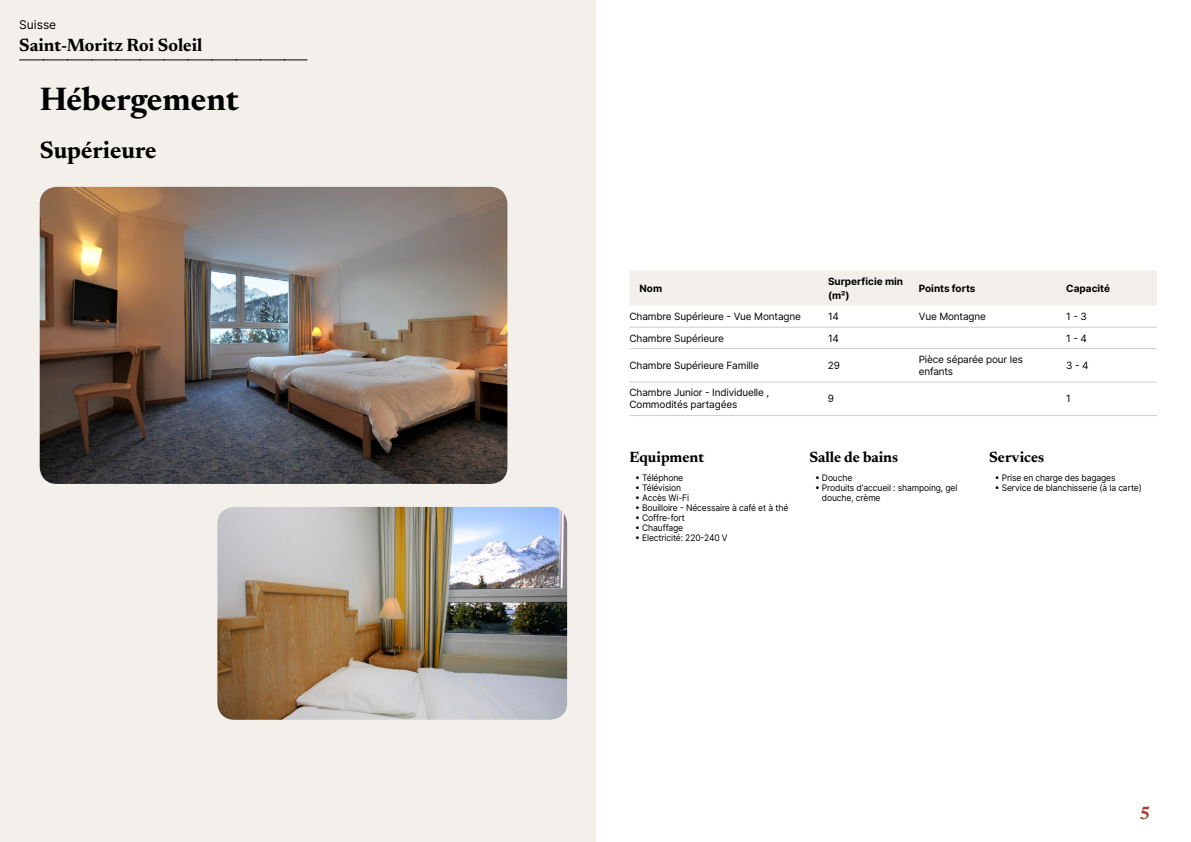
<style>
.page{position:relative;width:1191px;height:842px;background:#fff}
.page>*{position:absolute;margin:0;border:0;box-sizing:border-box;transform-origin:0 0}
.t1{font:700 33px "Newsreader 24 pt";color:#000}
.t2{font:700 24px "Newsreader 24 pt";color:#000}
.t3{font:700 18px "Newsreader 24 pt";color:#000}
.t4{font:700 18px "Newsreader 24 pt";color:#9d432c}
.t5{font:700 15px "Newsreader 24 pt";color:#000}
.t6{font:12px "Inter";color:#000}
.t7{font:10px/12px "Inter";letter-spacing:-.015em;color:#000}
.t8{font:700 10px/14px "Inter";color:#000}
.t9{font:9px/10px "Inter";letter-spacing:-.015em;color:#000;scale:.95 1}
</style>
<div class="page">
<div style="left:0;top:0;width:595px;height:842px;background:#f3f0ec"></div>
<img style="left:40px;top:187px;width:467px;height:297px">
<img style="left:217px;top:507px;width:350px;height:213px">
<svg style="left:20px;top:60px;width:287px;height:1px"></svg>
<div style="left:630px;top:270px;width:527px;height:36px;background:#f3f0ec"></div>
<hr style="left:629px;top:327px;width:199px;height:1px;background:#d7cdc1">
<hr style="left:828px;top:327px;width:90px;height:1px;background:#d7cdc1">
<hr style="left:918px;top:327px;width:148px;height:1px;background:#d7cdc1">
<hr style="left:1066px;top:327px;width:91px;height:1px;background:#d7cdc1">
<hr style="left:629px;top:348px;width:199px;height:1px;background:#d7cdc1">
<hr style="left:828px;top:348px;width:90px;height:1px;background:#d7cdc1">
<hr style="left:918px;top:348px;width:148px;height:1px;background:#d7cdc1">
<hr style="left:1066px;top:348px;width:91px;height:1px;background:#d7cdc1">
<hr style="left:629px;top:382px;width:199px;height:1px;background:#d7cdc1">
<hr style="left:828px;top:382px;width:90px;height:1px;background:#d7cdc1">
<hr style="left:918px;top:382px;width:148px;height:1px;background:#d7cdc1">
<hr style="left:1066px;top:382px;width:91px;height:1px;background:#d7cdc1">
<hr style="left:629px;top:415px;width:199px;height:1px;background:#d7cdc1">
<hr style="left:828px;top:415px;width:90px;height:1px;background:#d7cdc1">
<hr style="left:918px;top:415px;width:148px;height:1px;background:#d7cdc1">
<hr style="left:1066px;top:415px;width:91px;height:1px;background:#d7cdc1">
<h3 class="t6" style="left:19px;top:15px;width:39px">Suisse</h3>
<h3 class="t3" style="left:19px;top:32px;width:185px">Saint-Moritz Roi Soleil</h3>
<h1 class="t1" style="left:40px;top:76px;width:200px">Hébergement</h1>
<h2 class="t2" style="left:40px;top:133px;width:118px">Supérieure</h2>
<p class="t8" style="left:639px;top:281px;width:24px">Nom</p>
<p class="t8" style="left:828px;top:274px;width:77px">Surperficie min (m²)</p>
<p class="t8" style="left:918px;top:281px;width:58px">Points forts</p>
<p class="t8" style="left:1066px;top:281px;width:45px">Capacité</p>
<p class="t7" style="left:629px;top:310px;width:173px">Chambre Supérieure - Vue Montagne</p>
<p class="t7" style="left:828px;top:310px;width:12px">14</p>
<p class="t7" style="left:918px;top:310px;width:69px">Vue Montagne</p>
<p class="t7" style="left:1066px;top:310px;width:22px">1 - 3</p>
<p class="t7" style="left:629px;top:332px;width:96px">Chambre Supérieure</p>
<p class="t7" style="left:828px;top:332px;width:12px">14</p>
<p class="t7" style="left:1066px;top:332px;width:22px">1 - 4</p>
<p class="t7" style="left:629px;top:359px;width:131px">Chambre Supérieure Famille</p>
<p class="t7" style="left:828px;top:359px;width:14px">29</p>
<p class="t7" style="left:918px;top:353px;width:106px">Pièce séparée pour les enfants</p>
<p class="t7" style="left:1066px;top:359px;width:24px">3 - 4</p>
<p class="t7" style="left:629px;top:387px;width:141px">Chambre Junior - Individuelle ,<br>Commodités partagées</p>
<p class="t7" style="left:828px;top:393px;width:8px">9</p>
<p class="t7" style="left:1066px;top:393px;width:6px">1</p>
<h3 class="t5" style="left:629px;top:447px;width:76px">Equipment</h3>
<p class="t9" style="left:635px;top:472px;width:52px">• Téléphone</p>
<p class="t9" style="left:635px;top:482px;width:50px">• Télévision</p>
<p class="t9" style="left:635px;top:492px;width:58px">• Accès Wi-Fi</p>
<p class="t9" style="left:635px;top:502px;width:163px">• Bouilloire - Nécessaire à café et à thé</p>
<p class="t9" style="left:635px;top:512px;width:54px">• Coffre-fort</p>
<p class="t9" style="left:635px;top:522px;width:52px">• Chauffage</p>
<p class="t9" style="left:635px;top:532px;width:99px">• Electricité: 220-240 V</p>
<h3 class="t5" style="left:809px;top:447px;width:90px">Salle de bains</h3>
<p class="t9" style="left:815px;top:472px;width:41px">• Douche</p>
<p class="t9" style="left:822px;top:482px;width:144px;text-indent:-7px">• Produits d'accueil : shampoing, gel douche, crème</p>
<h3 class="t5" style="left:989px;top:447px;width:57px">Services</h3>
<p class="t9" style="left:994px;top:472px;width:129px">• Prise en charge des bagages</p>
<p class="t9" style="left:994px;top:482px;width:156px">• Service de blanchisserie (à la carte)</p>
<h3 class="t4" style="left:1139px;top:800px;width:13px">5</h3>
</div>
